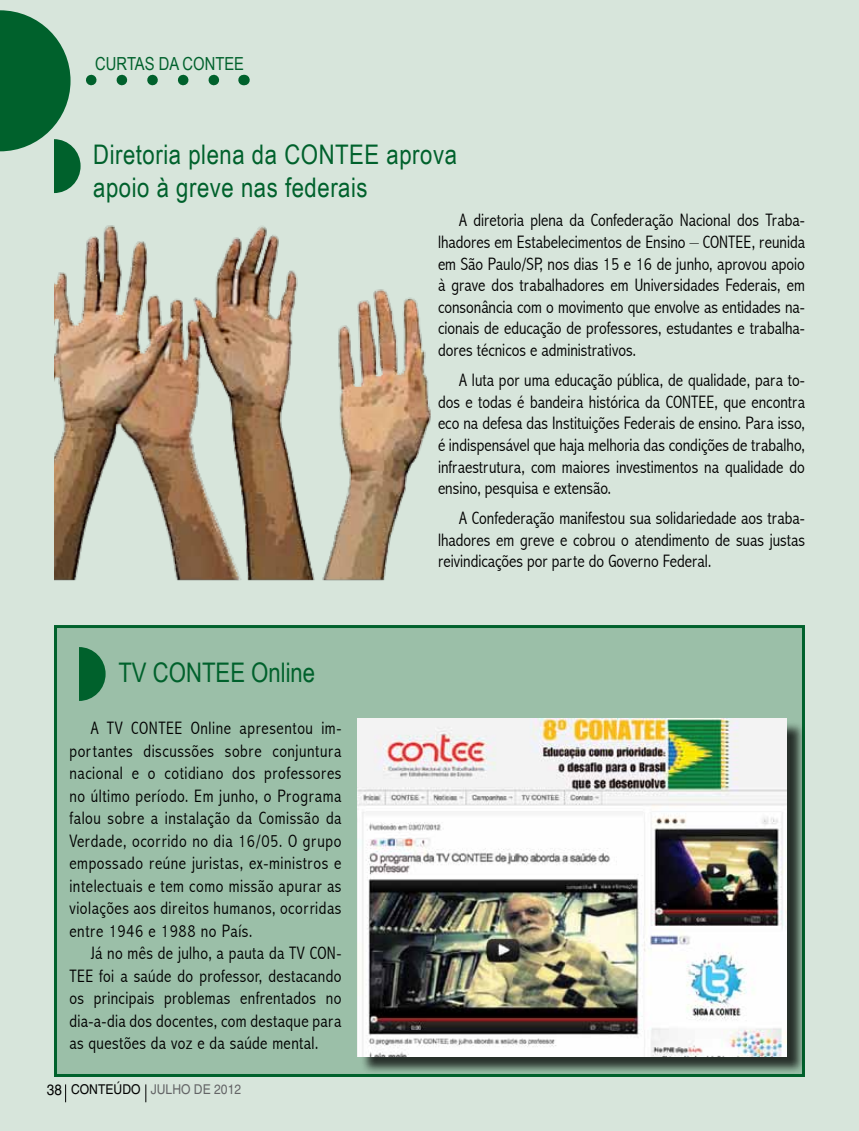
<style>
.page{position:relative;width:859px;height:1131px;background:#d7e5db}
.page>*{position:absolute;margin:0;border:0;box-sizing:border-box;transform-origin:0 0}
.t1{font:27px/32.4px "Arial Narrow";letter-spacing:.02em;color:#00612c}
.t2{font:27px "Arial Narrow";color:#00612c}
.t3{font:300 condensed 18px/21.6px "Abadi";color:#000;text-align:justify}
.t4{font:18px "Arial Narrow";color:#00612c}
.t5{font:13.5px "Helvetica";color:#636466;scale:.9 1}
.s1{font-size:15px;color:#000}
.s2{color:#000}
</style>
<div class="page">
<div style="left:54px;top:625px;width:751px;height:452px;background:#9bbfa8;border:3px solid #00612c"></div>
<svg style="left:0;top:10px;width:220px;height:183px"></svg>
<svg style="left:79px;top:647px;width:27px;height:54px"></svg>
<div style="left:360px;top:721px;width:445px;height:354px;background:#000;opacity:.75"></div>
<img style="left:358px;top:719px;width:429px;height:337px">
<img style="left:54px;top:225px;width:377px;height:356px">
<svg style="left:65px;top:1084px;width:1px;height:18px"></svg>
<svg style="left:145px;top:1084px;width:1px;height:18px"></svg>
<p class="t4" style="left:95px;top:51px;width:150px">CuRTAS DA CONTEE</p>
<h1 class="t1" style="left:93px;top:138px;width:365px">Diretoria plena da CONTEE aprova apoio à greve nas federais</h1>
<h1 class="t2" style="left:118px;top:652px;width:198px">TV CONTEE Online</h1>
<p class="t3" style="left:69px;top:717px;width:274px;line-height:22.5px;text-indent:21px">A TV CONTEE Online apresentou im&shy;portantes discussões sobre conjuntura nacional e o cotidiano dos professores no último período. Em junho, o Programa falou sobre a instalação da Comissão da Verdade, ocorrido no dia 16/05. O grupo empossado reúne juristas, ex-ministros e intelectuais e tem como missão apurar as violações aos direitos humanos, ocorridas entre 1946 e 1988 no País.</p>
<p class="t3" style="left:69px;top:942px;width:274px;line-height:22.5px;text-indent:21px">Já no mês de julho, a pauta da TV CON-TEE foi a saúde do professor, destacando os principais problemas enfrentados no dia-a-dia dos docentes, com destaque para as questões da voz e da saúde mental.</p>
<p class="t5" style="left:47px;top:1081px;width:217px"><span class="s1">38</span> <span class="s2">CONTEÚDO</span> JU LHO DE 2012</p>
<p class="t3" style="left:438px;top:210px;width:368px;text-indent:21px">A diretoria plena da Confederação Nacional dos Traba&shy;lhadores em Estabelecimentos de Ensino – CONTEE, reunida em São Paulo/SP, nos dias 15 e 16 de junho, aprovou apoio à grave dos trabalhadores em Universidades Federais, em consonância com o movimento que envolve as entidades na&shy;cionais de educação de professores, estudantes e trabalha&shy;dores técnicos e administrativos.</p>
<p class="t3" style="left:438px;top:369px;width:368px;text-indent:21px">A luta por uma educação pública, de qualidade, para to&shy;dos e todas é bandeira histórica da CONTEE, que encontra eco na defesa das Instituições Federais de ensino. Para isso, é indispensável que haja melhoria das condições de trabalho, infraestrutura, com maiores investimentos na qualidade do ensino, pesquisa e extensão.</p>
<p class="t3" style="left:438px;top:507px;width:369px;text-indent:21px">A Confederação manifestou sua solidariedade aos traba&shy;lhadores em greve e cobrou o atendimento de suas justas reivindicações por parte do Governo Federal.</p>
</div>
